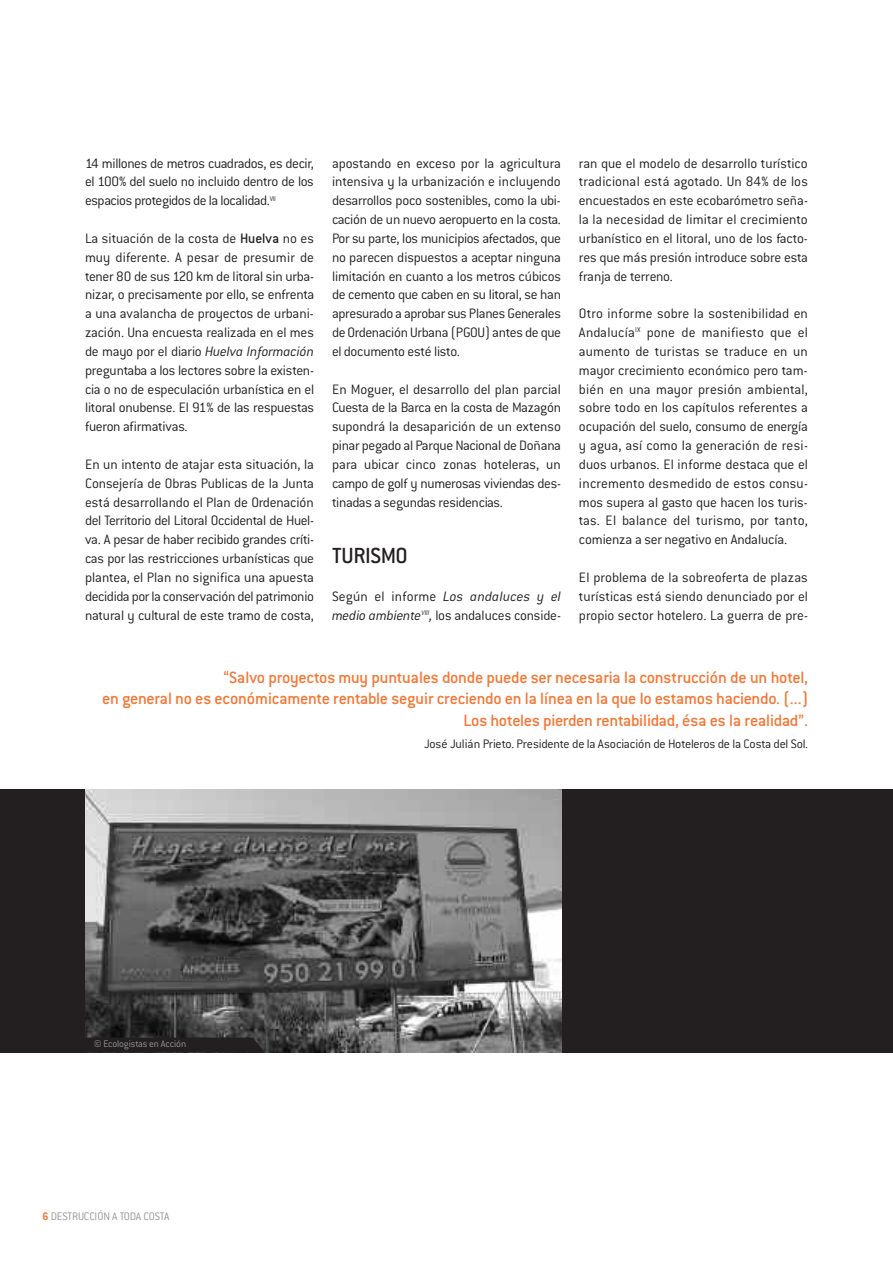
<style>
.page{position:relative;width:893px;height:1263px;background:#fff}
.page>*{position:absolute;margin:0;border:0;box-sizing:border-box;transform-origin:0 0}
.t1{font:500 24px "Conduit ITC";letter-spacing:-.015em;color:#231f20}
.t2{font:500 18px/21.8px "Conduit ITC";letter-spacing:-.015em;color:#f37736;text-align:right}
.t3{font:300 15px/18.9px "Conduit ITC";letter-spacing:-.015em;color:#231f20;text-align:justify}
.t4{font:300 13.5px "Conduit ITC";letter-spacing:-.015em;color:#231f20}
.t5{font:300 12px "Conduit ITC";letter-spacing:-.015em;color:#939598}
.t6{font:300 10.5px "Conduit ITC";letter-spacing:-.015em;color:#939598}
.s1{font-weight:500}
.s2{font-style:italic}
.s3{font-weight:700;color:#f37736}
</style>
<div class="page">
<div style="left:0;top:789px;width:893px;height:263px;background:#231f20"></div>
<img style="left:85px;top:789px;width:476px;height:263px">
<svg style="left:85px;top:1037px;width:179px;height:15px"></svg>
<p class="t3" style="left:85px;top:155px;width:230px">14 millones de metros cuadrados, es decir, el 100% del suelo no incluido dentro de los espacios protegidos de la localidad.<sup>VII</sup></p>
<p class="t3" style="left:85px;top:230px;width:231px">La situación de la costa de <span class="s1">Huelva</span> no es muy diferente. A pesar de presumir de tener 80 de sus 120 km de litoral sin urba&shy;nizar, o precisamente por ello, se enfrenta a una avalancha de proyectos de urbani&shy;zación. Una encuesta realizada en el mes de mayo por el diario <span class="s2">Huelva Información </span>preguntaba a los lectores sobre la existen&shy;cia o no de especulación urbanística en el litoral onubense. El 91% de las respuestas fueron afirmativas.</p>
<p class="t3" style="left:85px;top:456px;width:231px">En un intento de atajar esta situación, la Consejería de Obras Publicas de la Junta está desarrollando el Plan de Ordenación del Territorio del Litoral Occidental de Huel&shy;va. A pesar de haber recibido grandes críti&shy;cas por las restricciones urbanísticas que plantea, el Plan no significa una apuesta decidida por la conservación del patrimonio natural y cultural de este tramo de costa,</p>
<p class="t3" style="left:332px;top:155px;width:231px">apostando en exceso por la agricultura intensiva y la urbanización e incluyendo desarrollos poco sostenibles, como la ubi&shy;cación de un nuevo aeropuerto en la costa.<br>Por su parte, los municipios afectados, que no parecen dispuestos a aceptar ninguna limitación en cuanto a los metros cúbicos de cemento que caben en su litoral, se han apresurado a aprobar sus Planes Generales de Ordenación Urbana (PGOU) antes de que el documento esté listo.</p>
<p class="t3" style="left:332px;top:381px;width:231px">En Moguer, el desarrollo del plan parcial Cuesta de la Barca en la costa de Mazagón supondrá la desaparición de un extenso pinar pegado al Parque Nacional de Doñana para ubicar cinco zonas hoteleras, un campo de golf y numerosas viviendas des&shy;tinadas a segundas residencias.</p>
<h1 class="t1" style="left:332px;top:548px;width:77px">TURISMO</h1>
<p class="t3" style="left:332px;top:588px;width:230px">Según el informe <span class="s2">Los andaluces y el medio ambiente</span><sup>VIII</sup><span class="s2">,</span> los andaluces conside-</p>
<p class="t3" style="left:579px;top:155px;width:231px">ran que el modelo de desarrollo turístico tradicional está agotado. Un 84% de los encuestados en este ecobarómetro seña&shy;la la necesidad de limitar el crecimiento urbanístico en el litoral, uno de los facto&shy;res que más presión introduce sobre esta franja de terreno.</p>
<p class="t3" style="left:579px;top:306px;width:231px">Otro informe sobre la sostenibilidad en Andalucía<sup>IX</sup> pone de manifiesto que el aumento de turistas se traduce en un mayor crecimiento económico pero tam&shy;bién en una mayor presión ambiental, sobre todo en los capítulos referentes a ocupación del suelo, consumo de energía y agua, así como la generación de resi&shy;duos urbanos. El informe destaca que el incremento desmedido de estos consu&shy;mos supera al gasto que hacen los turis&shy;tas. El balance del turismo, por tanto, comienza a ser negativo en Andalucía.</p>
<p class="t3" style="left:579px;top:569px;width:231px">El problema de la sobreoferta de plazas turísticas está siendo denunciado por el propio sector hotelero. La guerra de pre-</p>
<p class="t2" style="left:102px;top:668px;width:707px">“Salvo proyectos muy puntuales donde puede ser necesaria la construcción de un hotel,<br>en general no es económicamente rentable seguir creciendo en la línea en la que lo estamos haciendo. (...)<br>Los hoteles pierden rentabilidad, ésa es la realidad”.</p>
<p class="t4" style="left:424px;top:739px;width:385px">José Julián Prieto. Presidente de la Asociación de Hoteleros de la Costa del Sol.</p>
<p class="t6" style="left:94px;top:1041px;width:93px">© Ecologistas en Acción</p>
<p class="t5" style="left:43px;top:1213px;width:128px"><span class="s3">6</span> DESTRUCCIÓN A TODA COSTA</p>
</div>
